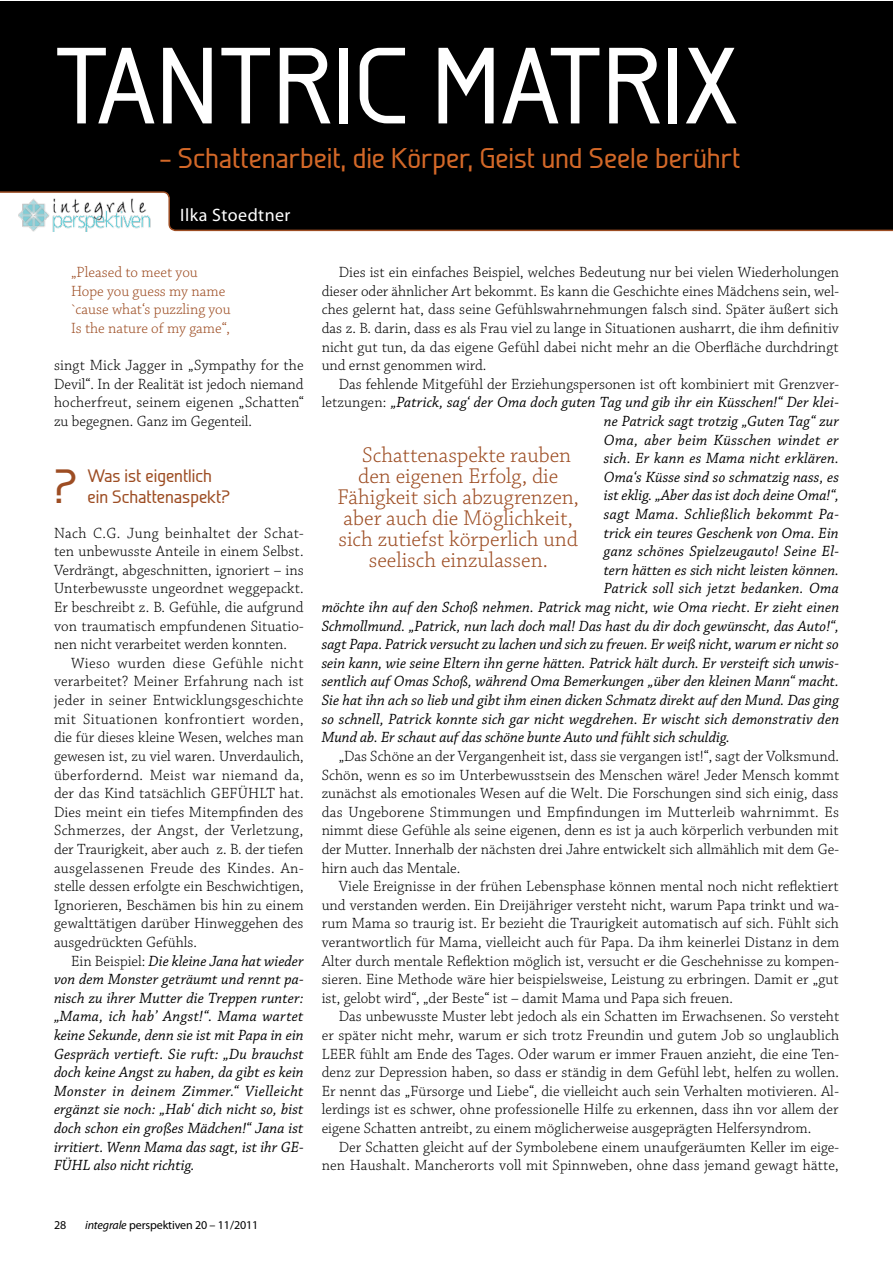
<style>
.page{position:relative;width:893px;height:1263px;background:#fff}
.page>*{position:absolute;margin:0;border:0;box-sizing:border-box;transform-origin:0 0}
.t1{font:500 108px "Galette";color:#fff}
.t2{font:500 48px "Galette";color:#9d4d23}
.t3{font:500 28.5px "Galette";letter-spacing:-.005em;color:#d36828}
.t4{font:300 22.5px "Chaparral Pro";color:#9d4d23}
.t5{font:500 18px/21px "Galette";color:#9d4d23}
.t6{font:18px "Myriad Pro";letter-spacing:.025em;color:#fff}
.t7{font:300 15.6px/18.6px "Chaparral Pro";color:#000;text-align:justify}
.t8{font:italic 15.6px/18.6px "Chaparral Pro";letter-spacing:.005em;color:#000;text-align:justify}
.t9{font:300 15.6px/18.6px "Chaparral Pro";color:#9d4d23}
.t10{font:italic 15.6px "Chaparral Pro";letter-spacing:.025em;color:#000}
.t11{font:12px "Myriad Pro";letter-spacing:-.01em;color:#000}
.s1{font-weight:300;font-style:normal}
.s2{font-style:italic}
</style>
<div class="page">
<div style="left:0;top:1px;width:892px;height:231px;background:#000"></div>
<img style="left:19px;top:198px;width:146px;height:33px">
<div style="left:860px;top:1px;width:32px;height:228px;background:#000"></div>
<h1 class="t1" style="left:54px;top:20px;width:686px">TANTRIC MATRIX</h1>
<h3 class="t3" style="left:159px;top:141px;width:583px">– Schattenarbeit, die Körper, Geist und Seele berührt</h3>
<p class="t6" style="left:180px;top:204px;width:112px">Ilka Stoedtner</p>
<p class="t9" style="left:71px;top:264px;width:161px">„Pleased to meet you<br>Hope you guess my name `cause what‘s puzzling you<br>Is the nature of my game“,</p>
<p class="t7" style="left:54px;top:357px;width:251px">singt Mick Jagger in „Sympathy for the Devil“. In der Realität ist jedoch niemand hocherfreut, seinem eigenen „Schatten“ zu begegnen. Ganz im Gegenteil.</p>
<h2 class="t2" style="left:54px;top:457px;width:25px">?</h2>
<p class="t5" style="left:88px;top:465px;width:144px">Was ist eigentlich ein Schattenaspekt?</p>
<p class="t7" style="left:54px;top:524px;width:251px">Nach C.G. Jung beinhaltet der Schat&shy;ten unbewusste Anteile in einem Selbst.<br>Verdrängt, abgeschnitten, ignoriert – ins Unterbewusste ungeordnet weggepackt.<br>Er beschreibt z. B. Gefühle, die aufgrund von traumatisch empfundenen Situatio&shy;nen nicht verarbeitet werden konnten.</p>
<p class="t7" style="left:54px;top:654px;width:251px;text-indent:17px">Wieso wurden diese Gefühle nicht verarbeitet? Meiner Erfahrung nach ist jeder in seiner Entwicklungsgeschichte mit Situationen konfrontiert worden, die für dieses kleine Wesen, welches man gewesen ist, zu viel waren. Unverdaulich, überfordernd. Meist war niemand da, der das Kind tatsächlich GEFÜHLT hat.<br>Dies meint ein tiefes Mitempfinden des Schmerzes, der Angst, der Verletzung, der Traurigkeit, aber auch z. B. der tiefen ausgelassenen Freude des Kindes. An&shy;stelle dessen erfolgte ein Beschwichtigen, Ignorieren, Beschämen bis hin zu einem gewalttätigen darüber Hinweggehen des ausgedrückten Gefühls.</p>
<p class="t8" style="left:54px;top:952px;width:251px;text-indent:17px"><span class="s1">Ein Beispiel:</span> Die kleine Jana hat wieder von dem Monster geträumt und rennt pa&shy;nisch zu ihrer Mutter die Treppen runter: „Mama, ich hab’ Angst!“. Mama wartet keine Sekunde, denn sie ist mit Papa in ein Gespräch vertieft. Sie ruft: „Du brauchst doch keine Angst zu haben, da gibt es kein Monster in deinem Zimmer.“ Vielleicht ergänzt sie noch: „Hab‘ dich nicht so, bist doch schon ein großes Mädchen!“ Jana ist irritiert. Wenn Mama das sagt, ist ihr GE-FÜHL also nicht richtig.</p>
<p class="t7" style="left:322px;top:264px;width:519px;text-indent:17px">Dies ist ein einfaches Beispiel, welches Bedeutung nur bei vielen Wiederholungen dieser oder ähnlicher Art bekommt. Es kann die Geschichte eines Mädchens sein, wel&shy;ches gelernt hat, dass seine Gefühlswahrnehmungen falsch sind. Später äußert sich das z. B. darin, dass es als Frau viel zu lange in Situationen ausharrt, die ihm definitiv nicht gut tun, da das eigene Gefühl dabei nicht mehr an die Oberfläche durchdringt und ernst genommen wird.</p>
<p class="t7" style="left:339px;top:375px;width:502px">Das fehlende Mitgefühl der Erziehungspersonen ist oft kombiniert mit Grenzver-</p>
<p class="t8" style="left:322px;top:394px;width:519px"><span class="s1">letzungen:</span> „Patrick, sag‘ der Oma doch guten Tag und gib ihr ein Küsschen!“ Der klei-</p>
<p class="t8" style="left:604px;top:412px;width:237px">ne Patrick sagt trotzig „Guten Tag“ zur</p>
<p class="t10" style="left:604px;top:431px;width:236px">Oma, aber beim Küsschen windet er</p>
<p class="t8" style="left:604px;top:450px;width:237px">sich. Er kann es Mama nicht erklären.</p>
<p class="t8" style="left:604px;top:468px;width:237px">Oma‘s Küsse sind so schmatzig nass, es</p>
<p class="t8" style="left:604px;top:487px;width:237px">ist eklig. „Aber das ist doch deine Oma!“,</p>
<p class="t8" style="left:604px;top:505px;width:237px">sagt Mama. Schließlich bekommt Pa-</p>
<p class="t8" style="left:604px;top:524px;width:236px">trick ein teures Geschenk von Oma. Ein</p>
<p class="t8" style="left:604px;top:543px;width:237px">ganz schönes Spielzeugauto! Seine El-</p>
<p class="t8" style="left:604px;top:561px;width:237px">tern hätten es sich nicht leisten können.</p>
<p class="t8" style="left:604px;top:580px;width:237px">Patrick soll sich jetzt bedanken. Oma</p>
<p class="t8" style="left:322px;top:598px;width:519px">möchte ihn auf den Schoß nehmen. Patrick mag nicht, wie Oma riecht. Er zieht einen</p>
<p class="t8" style="left:322px;top:617px;width:519px">Schmollmund. „Patrick, nun lach doch mal! Das hast du dir doch gewünscht, das Auto!“,</p>
<p class="t8" style="left:322px;top:636px;width:519px">sagt Papa. Patrick versucht zu lachen und sich zu freuen. Er weiß nicht, warum er nicht so</p>
<p class="t8" style="left:322px;top:654px;width:519px">sein kann, wie seine Eltern ihn gerne hätten. Patrick hält durch. Er versteift sich unwis-</p>
<p class="t8" style="left:322px;top:673px;width:519px">sentlich auf Omas Schoß, während Oma Bemerkungen „über den kleinen Mann“ macht.</p>
<p class="t8" style="left:322px;top:691px;width:519px">Sie hat ihn ach so lieb und gibt ihm einen dicken Schmatz direkt auf den Mund. Das ging</p>
<p class="t8" style="left:322px;top:710px;width:519px">so schnell, Patrick konnte sich gar nicht wegdrehen. Er wischt sich demonstrativ den</p>
<p class="t8" style="left:322px;top:729px;width:410px">Mund ab. Er schaut auf das schöne bunte Auto und fühlt sich schuldig.</p>
<p class="t7" style="left:322px;top:747px;width:519px;text-indent:17px">„Das Schöne an der Vergangenheit ist, dass sie vergangen ist!“, sagt der Volksmund.<br>Schön, wenn es so im Unterbewusstsein des Menschen wäre! Jeder Mensch kommt zunächst als emotionales Wesen auf die Welt. Die Forschungen sind sich einig, dass das Ungeborene Stimmungen und Empfindungen im Mutterleib wahrnimmt. Es nimmt diese Gefühle als seine eigenen, denn es ist ja auch körperlich verbunden mit der Mutter. Innerhalb der nächsten drei Jahre entwickelt sich allmählich mit dem Ge&shy;hirn auch das Mentale.</p>
<p class="t7" style="left:322px;top:877px;width:519px;text-indent:17px">Viele Ereignisse in der frühen Lebensphase können mental noch nicht reflektiert und verstanden werden. Ein Dreijähriger versteht nicht, warum Papa trinkt und wa&shy;rum Mama so traurig ist. Er bezieht die Traurigkeit automatisch auf sich. Fühlt sich verantwortlich für Mama, vielleicht auch für Papa. Da ihm keinerlei Distanz in dem Alter durch mentale Reflektion möglich ist, versucht er die Geschehnisse zu kompen&shy;sieren. Eine Methode wäre hier beispielsweise, Leistung zu erbringen. Damit er „gut ist, gelobt wird“, „der Beste“ ist – damit Mama und Papa sich freuen.</p>
<p class="t7" style="left:322px;top:1008px;width:519px;text-indent:17px">Das unbewusste Muster lebt jedoch als ein Schatten im Erwachsenen. So versteht er später nicht mehr, warum er sich trotz Freundin und gutem Job so unglaublich LEER fühlt am Ende des Tages. Oder warum er immer Frauen anzieht, die eine Ten&shy;denz zur Depression haben, so dass er ständig in dem Gefühl lebt, helfen zu wollen.<br>Er nennt das „Fürsorge und Liebe“, die vielleicht auch sein Verhalten motivieren. Al&shy;lerdings ist es schwer, ohne professionelle Hilfe zu erkennen, dass ihn vor allem der eigene Schatten antreibt, zu einem möglicherweise ausgeprägten Helfersyndrom.</p>
<p class="t7" style="left:322px;top:1138px;width:519px;text-align:right">Der Schatten gleicht auf der Symbolebene einem unaufgeräumten Keller im eige&shy;nen Haushalt. Mancherorts voll mit Spinnweben, ohne dass jemand gewagt hätte,</p>
<h3 class="t4" style="left:362px;top:442px;width:211px">Schattenaspekte rauben</h3>
<h3 class="t4" style="left:358px;top:463px;width:202px">den eigenen Erfolg, die</h3>
<h3 class="t4" style="left:337px;top:484px;width:243px">Fähigkeit sich abzugrenzen,</h3>
<h3 class="t4" style="left:343px;top:505px;width:231px">aber auch die Möglichkeit,</h3>
<h3 class="t4" style="left:338px;top:526px;width:241px">sich zutiefst körperlich und</h3>
<h3 class="t4" style="left:369px;top:547px;width:181px">seelisch einzulassen.</h3>
<p class="t11" style="left:54px;top:1217px;width:14px">28</p>
<p class="t11" style="left:85px;top:1217px;width:175px"><span class="s2">integrale</span> perspektiven 20 – 11/2011</p>
</div>
